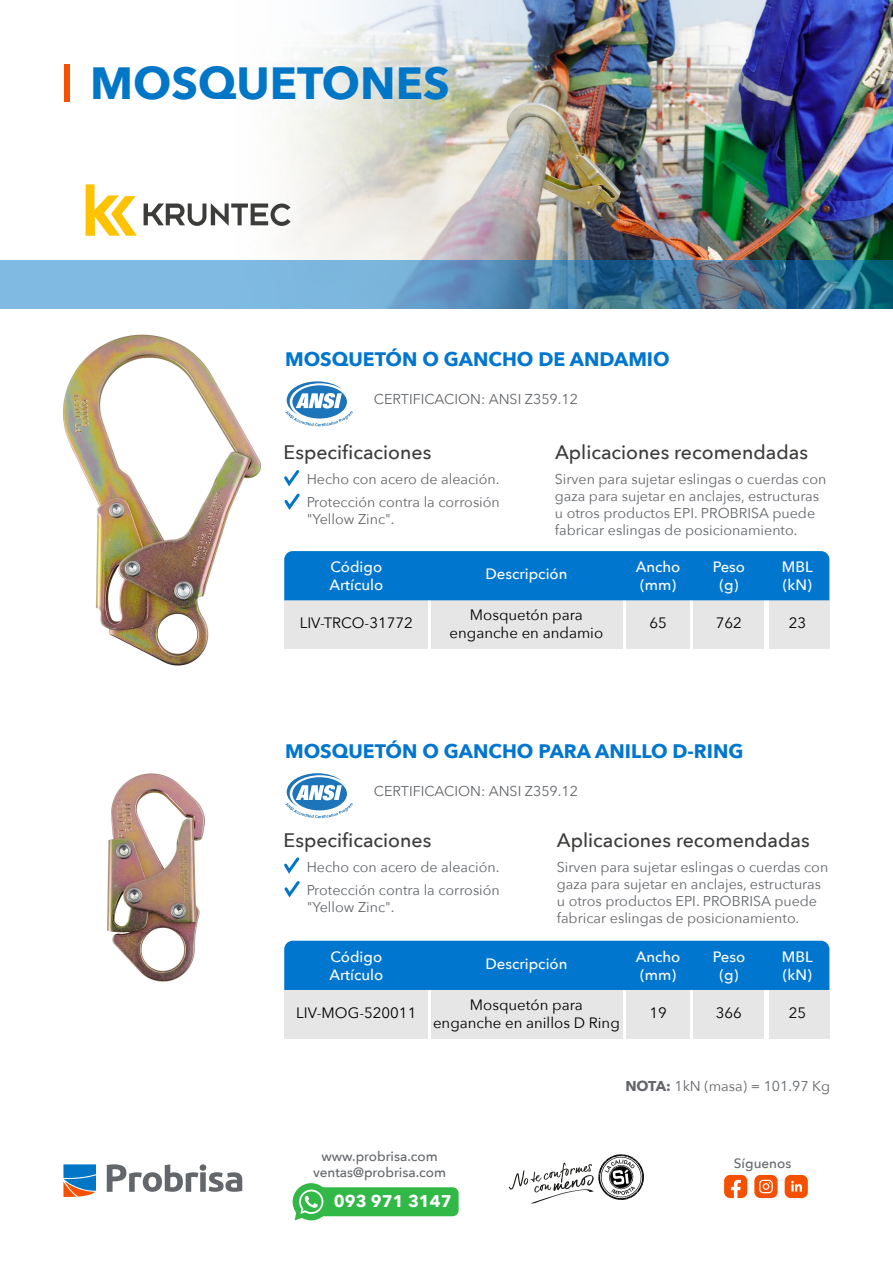
<style>
.page{position:relative;width:893px;height:1263px;background:#fff}
.page>*{position:absolute;margin:0;border:0;box-sizing:border-box;transform-origin:0 0}
.t1{font:700 45px "Avenir Next";color:#0076c7}
.t2{font:500 19.5px "Avenir Next";color:#3c3c3b}
.t3{font:700 19.5px "Avenir Next";color:#0076cf}
.t4{font:700 16.95px "Avenir Next";color:#fff}
.t5{font:15px/18px "Avenir Next";color:#000;text-align:center}
.t6{font:500 15px/18px "Avenir Next";color:#fff}
.t7{font:14.25px/17.1px "Avenir Next";color:#63666a}
.t8{font:500 13.5px/16.2px "Avenir Next";color:#63666a;text-align:center}
.s1{font-weight:700}
</style>
<div class="page">
<img style="left:63px;top:334px;width:296px;height:332px">
<img style="left:107px;top:773px;width:98px;height:209px">
<img style="left:862px;top:0;width:31px;height:260px">
<img style="left:85px;top:0;width:777px;height:260px">
<div style="left:64px;top:64px;width:6px;height:38px;background:#f65000"></div>
<svg style="left:144px;top:203px;width:147px;height:23px"></svg>
<svg style="left:86px;top:184px;width:51px;height:52px"></svg>
<svg style="left:0;top:260px;width:893px;height:49px;background:#5c95bb"></svg>
<svg style="left:285px;top:381px;width:68px;height:45px"></svg>
<svg style="left:281px;top:467px;width:21px;height:46px"></svg>
<svg style="left:107px;top:1164px;width:135px;height:28px"></svg>
<svg style="left:63px;top:1164px;width:33px;height:33px"></svg>
<svg style="left:509px;top:1154px;width:135px;height:50px"></svg>
<div style="left:754px;top:1175px;width:23px;height:23px;background:#f55000;border-radius:6px"></div>
<svg style="left:759px;top:1180px;width:14px;height:13px"></svg>
<svg style="left:724px;top:1175px;width:23px;height:23px"></svg>
<div style="left:785px;top:1175px;width:23px;height:23px;background:#f55000;border-radius:6px"></div>
<svg style="left:791px;top:1181px;width:11px;height:10px"></svg>
<div style="left:315px;top:1187px;width:144px;height:29px;background:#32b846;border-radius:6px"></div>
<svg style="left:293px;top:1183px;width:37px;height:37px"></svg>
<svg style="left:285px;top:773px;width:68px;height:45px"></svg>
<svg style="left:284px;top:857px;width:16px;height:41px"></svg>
<div style="left:284px;top:600px;width:144px;height:48px;background:#e6e6e6"></div>
<div style="left:432px;top:600px;width:191px;height:48px;background:#e6e6e6"></div>
<div style="left:626px;top:600px;width:64px;height:48px;background:#e6e6e6"></div>
<div style="left:694px;top:600px;width:70px;height:48px;background:#e6e6e6"></div>
<div style="left:769px;top:600px;width:60px;height:48px;background:#e6e6e6"></div>
<div style="left:284px;top:551px;width:545px;height:49px;background:#0076cf"></div>
<div style="left:284px;top:990px;width:144px;height:48px;background:#e6e6e6"></div>
<div style="left:432px;top:990px;width:191px;height:48px;background:#e6e6e6"></div>
<div style="left:626px;top:990px;width:64px;height:48px;background:#e6e6e6"></div>
<div style="left:694px;top:990px;width:70px;height:48px;background:#e6e6e6"></div>
<div style="left:769px;top:990px;width:60px;height:48px;background:#e6e6e6"></div>
<div style="left:284px;top:941px;width:545px;height:49px;background:#0076cf"></div>
<h1 class="t1" style="left:90px;top:44px;width:361px">MOSQUETONES</h1>
<h2 class="t3" style="left:285px;top:343px;width:386px">MOSQUETÓN O GANCHO DE ANDAMIO</h2>
<p class="t7" style="left:374px;top:390px;width:206px">CERTIFICACION: ANSI Z359.12</p>
<h2 class="t2" style="left:284px;top:436px;width:149px">Especificaciones</h2>
<p class="t7" style="left:307px;top:467px;width:195px;line-height:23.1px">Hecho con acero de aleación.<br>Protección contra la corrosión</p>
<p class="t7" style="left:307px;top:510px;width:89px">"Yellow Zinc".</p>
<h2 class="t2" style="left:555px;top:436px;width:254px">Aplicaciones recomendadas</h2>
<p class="t7" style="left:555px;top:470px;width:273px">Sirven para sujetar eslingas o cuerdas con gaza para sujetar en anclajes, estructuras u otros productos EPI. PROBRISA puede fabricar eslingas de posicionamiento.</p>
<p class="t6" style="left:329px;top:557px;width:55px">Código<br>Artículo</p>
<p class="t5" style="left:300px;top:613px;width:115px">LIV-TRCO-31772</p>
<p class="t6" style="left:485px;top:564px;width:84px">Descripción</p>
<p class="t6" style="left:636px;top:557px;width:46px">Ancho (mm)</p>
<p class="t6" style="left:713px;top:557px;width:34px;text-align:center">Peso (g)</p>
<p class="t6" style="left:782px;top:557px;width:32px">MBL (kN)</p>
<p class="t5" style="left:450px;top:605px;width:155px">Mosquetón para enganche en andamio</p>
<p class="t5" style="left:649px;top:613px;width:19px">65</p>
<p class="t5" style="left:716px;top:613px;width:28px">762</p>
<p class="t5" style="left:789px;top:613px;width:19px">23</p>
<h2 class="t3" style="left:285px;top:734px;width:460px">MOSQUETÓN O GANCHO PARA ANILLO D-RING</h2>
<p class="t7" style="left:374px;top:782px;width:206px">CERTIFICACION: ANSI Z359.12</p>
<h2 class="t2" style="left:284px;top:823px;width:149px">Especificaciones</h2>
<p class="t7" style="left:307px;top:854px;width:195px;line-height:23.1px">Hecho con acero de aleación.<br>Protección contra la corrosión</p>
<p class="t7" style="left:307px;top:898px;width:89px">"Yellow Zinc".</p>
<h2 class="t2" style="left:557px;top:823px;width:254px">Aplicaciones recomendadas</h2>
<p class="t7" style="left:557px;top:857px;width:273px">Sirven para sujetar eslingas o cuerdas con gaza para sujetar en anclajes, estructuras u otros productos EPI. PROBRISA puede fabricar eslingas de posicionamiento.</p>
<p class="t6" style="left:329px;top:947px;width:55px">Código<br>Artículo</p>
<p class="t5" style="left:296px;top:1003px;width:122px">LIV-MOG-520011</p>
<p class="t6" style="left:485px;top:954px;width:84px">Descripción</p>
<p class="t6" style="left:636px;top:947px;width:46px">Ancho (mm)</p>
<p class="t6" style="left:713px;top:947px;width:34px;text-align:center">Peso (g)</p>
<p class="t6" style="left:782px;top:947px;width:32px">MBL (kN)</p>
<p class="t5" style="left:433px;top:995px;width:188px">Mosquetón para<br>enganche en anillos D Ring</p>
<p class="t5" style="left:649px;top:1003px;width:19px">19</p>
<p class="t5" style="left:716px;top:1003px;width:28px">366</p>
<p class="t5" style="left:789px;top:1003px;width:19px">25</p>
<p class="t7" style="left:625px;top:1077px;width:206px"><span class="s1">NOTA:</span> 1kN (masa) = 101.97 Kg</p>
<p class="t8" style="left:313px;top:1148px;width:135px">www.probrisa.com ventas@probrisa.com</p>
<p class="t8" style="left:734px;top:1155px;width:59px">Síguenos</p>
<p class="t4" style="left:334px;top:1186px;width:119px">093 971 3147</p>
</div>
